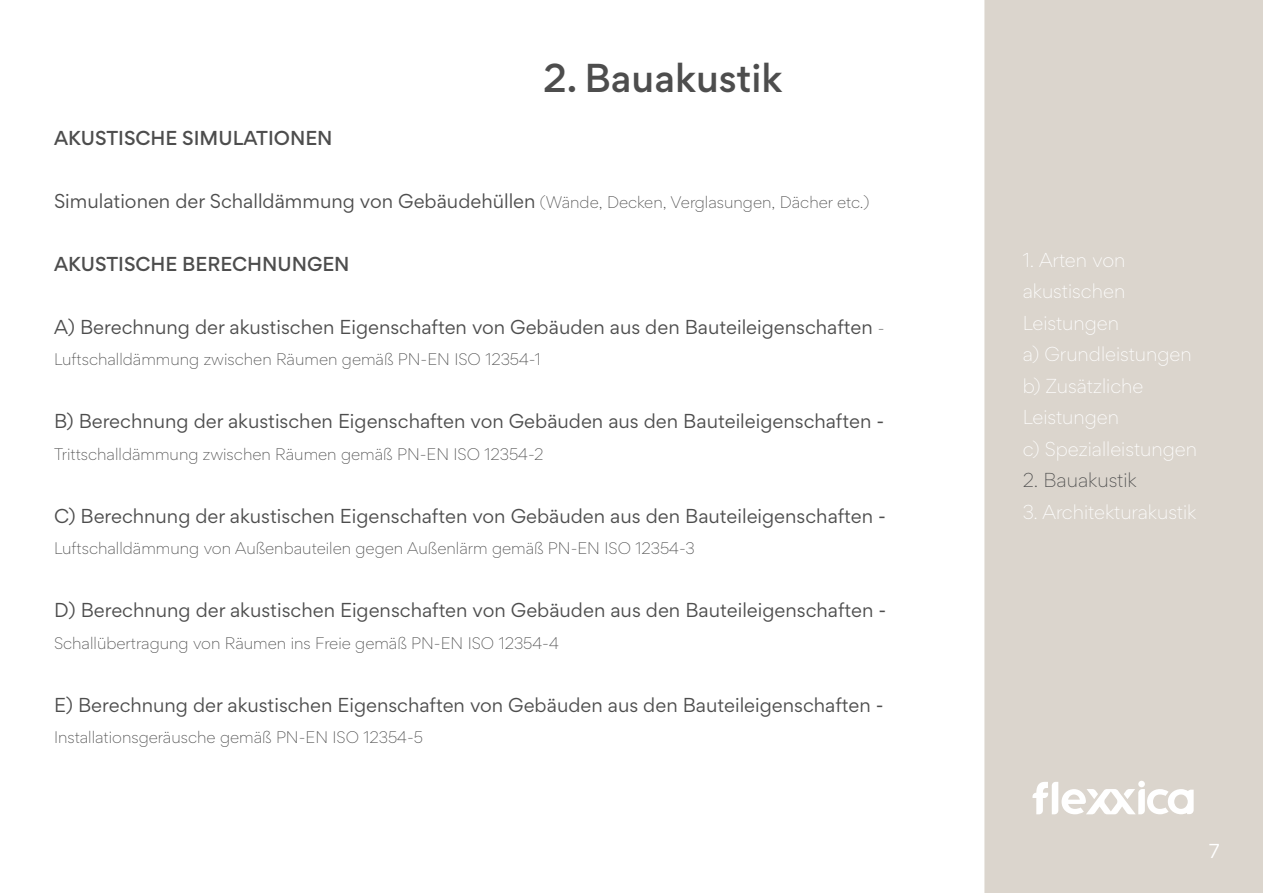
<style>
.page{position:relative;width:1263px;height:893px;background:#fff}
.page>*{position:absolute;margin:0;border:0;box-sizing:border-box;transform-origin:0 0}
.t1{font:500 36px "Gordita";color:#4d4d4d}
.t2{font:18px "Gordita";color:#4d4d4d}
.t3{font:300 18px "Gordita";color:#fff}
.t4{font:500 18px "Gordita";color:#4d4d4d}
.t5{font:300 18px "Gordita";color:#4d4d4d}
.t6{font:18px "Gordita";color:#fff}
.t7{font:300 15px "Gordita";color:#4d4d4d}
.s1{font-weight:300;font-size:15px}
</style>
<div class="page">
<div style="left:985px;top:1px;width:277px;height:891px;background:#dbd5cd"></div>
<div style="left:984px;top:0;width:279px;height:893px;border:2px solid #dbd5cd"></div>
<div style="left:1138px;top:781px;width:7px;height:6px;background:#fff;border-radius:50%"></div>
<svg style="left:1032px;top:782px;width:161px;height:32px"></svg>
<p class="t4" style="left:54px;top:124px;width:280px">AKUSTISCHE SIMULATIONEN</p>
<p class="t1" style="left:543px;top:52px;width:241px">2. Bauakustik</p>
<p class="t2" style="left:54px;top:187px;width:817px">Simulationen der Schalldämmung von Gebäudehüllen <span class="s1">(Wände, Decken, Verglasungen, Dächer etc.)</span></p>
<p class="t4" style="left:54px;top:250px;width:297px">AKUSTISCHE BERECHNUNGEN</p>
<p class="t2" style="left:54px;top:313px;width:832px">A) Berechnung der akustischen Eigenschaften von Gebäuden aus den Bauteileigenschaften <span class="s1">-</span></p>
<p class="t7" style="left:54px;top:348px;width:488px">Luftschalldämmung zwischen Räumen gemäß PN-EN ISO 12354-1</p>
<p class="t2" style="left:54px;top:408px;width:832px">B) Berechnung der akustischen Eigenschaften von Gebäuden aus den Bauteileigenschaften -</p>
<p class="t7" style="left:54px;top:443px;width:491px">Trittschalldämmung zwischen Räumen gemäß PN-EN ISO 12354-2</p>
<p class="t2" style="left:54px;top:502px;width:833px">C) Berechnung der akustischen Eigenschaften von Gebäuden aus den Bauteileigenschaften -</p>
<p class="t7" style="left:54px;top:537px;width:642px">Luftschalldämmung von Außenbauteilen gegen Außenlärm gemäß PN-EN ISO 12354-3</p>
<p class="t2" style="left:54px;top:597px;width:834px">D) Berechnung der akustischen Eigenschaften von Gebäuden aus den Bauteileigenschaften -</p>
<p class="t7" style="left:54px;top:632px;width:506px">Schallübertragung von Räumen ins Freie gemäß PN-EN ISO 12354-4</p>
<p class="t2" style="left:54px;top:691px;width:831px">E) Berechnung der akustischen Eigenschaften von Gebäuden aus den Bauteileigenschaften -</p>
<p class="t7" style="left:54px;top:726px;width:371px">Installationsgeräusche gemäß PN-EN ISO 12354-5</p>
<p class="t3" style="left:1023px;top:247px;width:104px">1. Arten von</p>
<p class="t3" style="left:1023px;top:278px;width:104px">akustischen</p>
<p class="t3" style="left:1023px;top:310px;width:98px">Leistungen</p>
<p class="t3" style="left:1023px;top:341px;width:171px">a) Grundleistungen</p>
<p class="t3" style="left:1023px;top:373px;width:122px">b) Zusätzliche</p>
<p class="t3" style="left:1023px;top:404px;width:98px">Leistungen</p>
<p class="t3" style="left:1023px;top:436px;width:176px">c) Spezialleistungen</p>
<p class="t5" style="left:1023px;top:467px;width:116px">2. Bauakustik</p>
<p class="t3" style="left:1023px;top:499px;width:175px">3. Architekturakustik</p>
<p class="t6" style="left:1209px;top:838px;width:12px">7</p>
</div>
